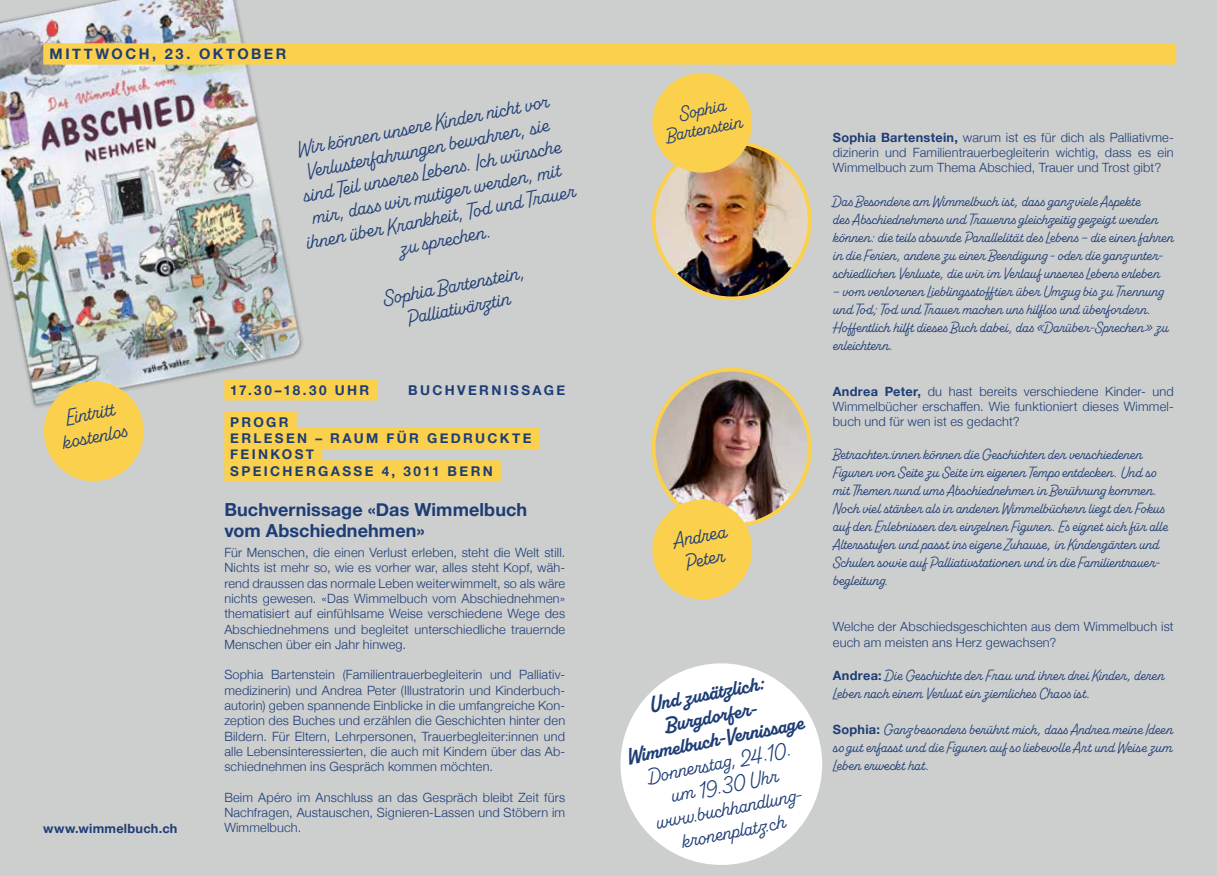
<style>
.page{position:relative;width:1217px;height:876px;background:#fff}
.page>*{position:absolute;margin:0;border:0;box-sizing:border-box;transform-origin:0 0}
.t1{font:21px/23.2px "Alkaline";color:#1d3d76;text-align:center}
.t2{font:700 21px/23.2px "Alkaline";color:#1d3d76;text-align:center}
.t3{font:19.5px/19.5px "Alkaline";color:#1d3d76;text-align:center}
.t4{font:700 18px/21.6px "Helvetica Neue";letter-spacing:.005em;color:#1d3d76}
.t5{font:15px/18px "Alkaline";color:#1d3d76}
.t6{font:700 14.55px "Helvetica Neue";letter-spacing:.17em;color:#1d3d76}
.t7{font:700 13.5px/16.2px "Helvetica Neue";letter-spacing:.175em;color:#1d3d76}
.t8{font:300 12.75px/15.3px "Helvetica Neue";letter-spacing:.015em;color:#1d3d76;text-align:justify}
.t9{font:700 12.75px "Helvetica Neue";letter-spacing:.02em;color:#1d3d76}
.s1{font-weight:700}
.s2{font-family:"Helvetica Neue";font-weight:700;font-size:12.75px}
</style>
<div class="page">
<div style="left:0;top:0;width:1216px;height:876px;background:#cdcece"></div>
<img style="left:0;top:0;width:303px;height:419px">
<div style="left:224px;top:379px;width:153px;height:22px;background:#fad04c"></div>
<div style="left:224px;top:412px;width:73px;height:21px;background:#fad04c"></div>
<div style="left:224px;top:428px;width:315px;height:21px;background:#fad04c"></div>
<div style="left:224px;top:444px;width:98px;height:21px;background:#fad04c"></div>
<div style="left:224px;top:460px;width:276px;height:22px;background:#fad04c"></div>
<div style="left:43px;top:43px;width:1132px;height:22px;background:#fad04c"></div>
<img style="left:653px;top:142px;width:156px;height:156px;border-radius:78px">
<div style="left:651px;top:141px;width:160px;height:159px;border:4px solid #fad04c;border-radius:50%"></div>
<img style="left:653px;top:370px;width:156px;height:156px;border-radius:78px">
<div style="left:651px;top:368px;width:160px;height:160px;border:4px solid #fad04c;border-radius:50%"></div>
<div style="left:652px;top:73px;width:100px;height:100px;background:#fad04c;border-radius:50%"></div>
<div style="left:44px;top:381px;width:100px;height:100px;background:#fad04c;border-radius:50%"></div>
<div style="left:652px;top:500px;width:100px;height:99px;background:#fad04c;border-radius:50%"></div>
<div style="left:620px;top:663px;width:202px;height:202px;background:#fff;border-radius:50%"></div>
<p class="t6" style="left:50px;top:42px;width:238px">MITTWOCH, 23. OKTOBER</p>
<h1 class="t1" style="left:286px;top:140px;width:276px;rotate:-11deg">Wir können unsere Kinder nicht vor<br>Verlusterfahrungen bewahren, sie sind Teil unseres Lebens. Ich wünsche mir, dass wir mutiger werden, mit ihnen über Krankheit, Tod und Trauer zu sprechen.</h1>
<h1 class="t1" style="left:381px;top:288px;width:146px;rotate:-11deg">Sophia Bartenstein,<br>Palliativärztin</h1>
<h1 class="t1" style="left:56px;top:409px;width:59px;rotate:-11deg">Eintritt kos tenlos</h1>
<p class="t9" style="left:43px;top:818px;width:136px">www.wimmelbuch.ch</p>
<p class="t7" style="left:408px;top:382px;width:158px">BUCHVERNISSAGE</p>
<p class="t7" style="left:230px;top:382px;width:141px">17.30–18.30 UHR</p>
<p class="t7" style="left:230px;top:414px;width:303px">PROGR<br>ERLESEN – RAUM FÜR GEDRUCKTE<br>FEINKOST<br>SPEICHERGASSE 4, 3011 BERN</p>
<h3 class="t4" style="left:224px;top:499px;width:304px">Buchvernissage «Das Wimmelbuch vom Abschiednehmen»</h3>
<p class="t8" style="left:224px;top:544px;width:342px">Für Menschen, die einen Verlust erleben, steht die Welt still.<br>Nichts ist mehr so, wie es vorher war, alles steht Kopf, wäh&shy;rend draussen das normale Leben weiterwimmelt, so als wäre nichts gewesen. «Das Wimmelbuch vom Abschiednehmen» thematisiert auf einfühlsame Weise verschiedene Wege des Abschiednehmens und begleitet unterschiedliche trauernde Menschen über ein Jahr hinweg.</p>
<p class="t8" style="left:224px;top:666px;width:342px">Sophia Bartenstein (Familientrauerbegleiterin und Palliativ&shy;medizinerin) und Andrea Peter (Illustratorin und Kinderbuch&shy;autorin) geben spannende Einblicke in die umfangreiche Kon&shy;zeption des Buches und erzählen die Geschichten hinter den Bildern. Für Eltern, Lehrpersonen, Trauerbegleiter:innen und alle Lebensinteressierten, die auch mit Kindern über das Ab&shy;schiednehmen ins Gespräch kommen möchten.</p>
<p class="t8" style="left:224px;top:789px;width:342px">Beim Apéro im Anschluss an das Gespräch bleibt Zeit fürs Nachfragen, Austauschen, Signieren-Lassen und Stöbern im Wimmelbuch.</p>
<h2 class="t3" style="left:660px;top:108px;width:78px;rotate:-11deg">Sophia<br>Bartenstein</h2>
<h1 class="t1" style="left:671px;top:530px;width:55px;rotate:-11deg">Andrea<br>Peter</h1>
<h1 class="t2" style="left:616px;top:700px;width:181px;rotate:-11deg">Und zusätzlich:<br>Burgdor fer-<br>Wimmelbuch-Vernissage</h1>
<h1 class="t1" style="left:644px;top:766px;width:153px;rotate:-11deg">Donnerstag, 24.10. um 19.30 Uhr www.buchhandlung&shy;kronenplatz.ch</h1>
<p class="t8" style="left:832px;top:129px;width:342px"><span class="s1">Sophia Bartenstein,</span> warum ist es für dich als Palliativme&shy;dizinerin und Familientrauerbegleiterin wichtig, dass es ein Wimmelbuch zum Thema Abschied, Trauer und Trost gibt?</p>
<p class="t5" style="left:832px;top:192px;width:342px">Das Besondere am Wimmelbuch ist, dass ganz viele Aspekte<br>des Abschiednehmens und Trauerns gleichzeitig gezeigt werden können: die teils absurde Parallelität des Lebens – die einen fahren in die Ferien, andere zu einer Beerdigung - oder die ganz unter&shy;schiedlichen Verluste, die wir im Verlauf unseres Lebens erleben</p>
<p class="t5" style="left:832px;top:282px;width:337px">– vom verlorenen Lieblingsstofftier über Umzug bis zu Trennung und Tod; Tod und Trauer machen uns hilflos und überfordern.<br>Hoffentlich hilft dieses Buch dabei, das «Darüber-Sprechen» zu erleichtern.</p>
<p class="t8" style="left:832px;top:382px;width:342px"><span class="s1">Andrea Peter,</span> du hast bereits verschiedene Kinder- und Wimmelbücher erschaffen. Wie funktioniert dieses Wimmel&shy;buch und für wen ist es gedacht?</p>
<p class="t5" style="left:832px;top:446px;width:336px">Betrachter:innen können die Geschichten der verschiedenen Figuren von Seite zu Seite im eigenen Tempo entdecken. Und so mit Themen rund ums Abschiednehmen in Berührung kommen.<br>Noch viel stärker als in anderen Wimmelbüchern liegt der Fokus auf den Erlebnissen der einzelnen Figuren. Es eignet sich für alle Altersstufen und passt ins eigene Zuhause, in Kindergärten und Schulen sowie auf Palliativstationen und in die Familientrauer&shy;begleitung.</p>
<p class="t8" style="left:832px;top:618px;width:342px">Welche der Abschiedsgeschichten aus dem Wimmelbuch ist euch am meisten ans Herz gewachsen?</p>
<p class="t5" style="left:832px;top:667px;width:333px"><span class="s2">Andrea:</span> Die Geschichte der Frau und ihrer drei Kinder, deren<br>Leben nach einem Verlust ein ziemliches Chaos ist.</p>
<p class="t5" style="left:832px;top:721px;width:341px;text-align:justify"><span class="s2">Sophia:</span> Ganz besonders berührt mich, dass Andrea meine Ideen so gut erfasst und die Figuren auf so liebevolle Art und Weise zum Leben erweckt hat.</p>
</div>
